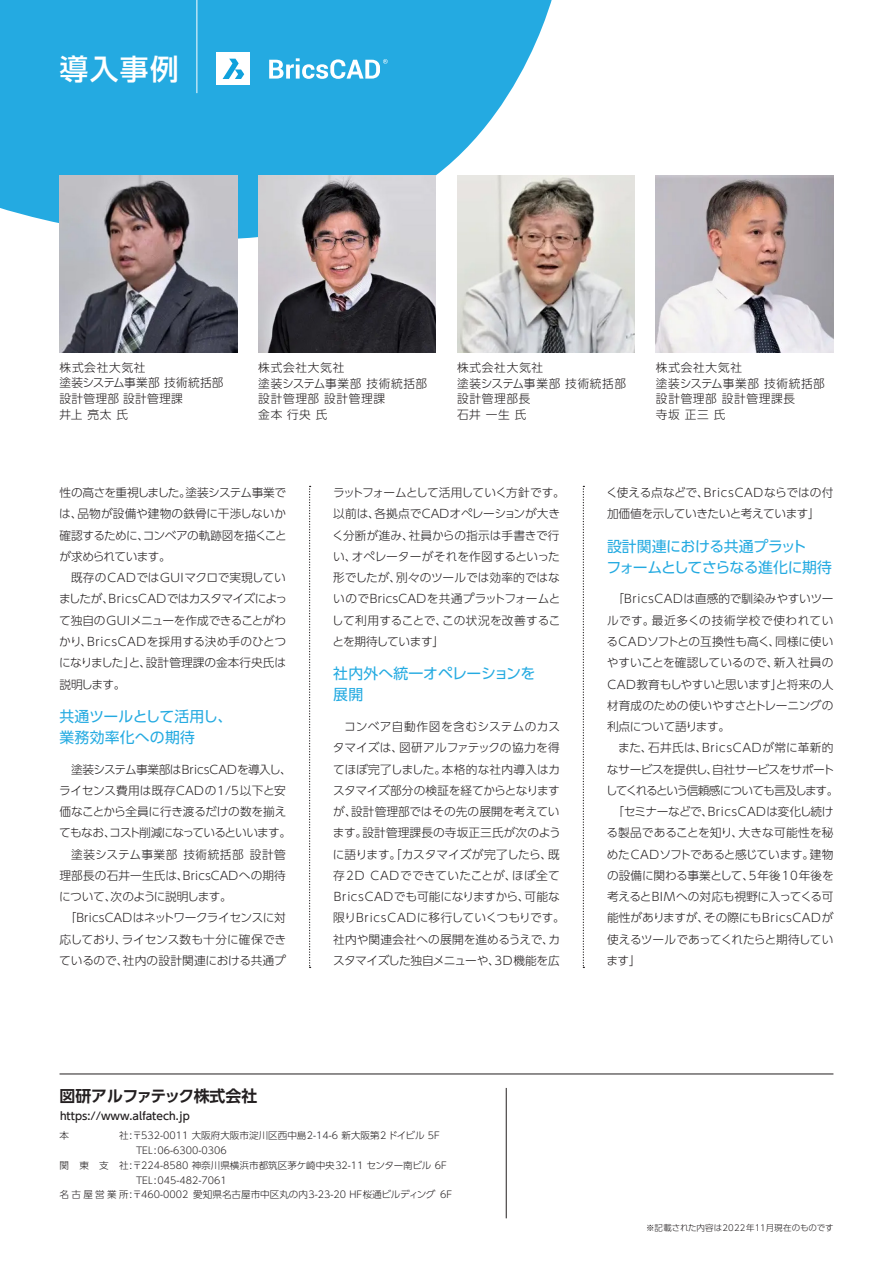
<style>
.page{position:relative;width:893px;height:1263px;background:#fff}
.page>*{position:absolute;margin:0;border:0;box-sizing:border-box;transform-origin:0 0}
.t1{font:500 28.65px "UD Shin Go Pro";color:#fff}
.t2{font:700 15.9px "UD Shin Go Pro De";letter-spacing:-.02em;color:#231f20}
.t3{font:14.85px/21.3px "UD Shin Go Pro";letter-spacing:-.02em;color:#24aae1}
.t4{font:14.85px/21.3px "UD Shin Go Pro";letter-spacing:.015em;color:#24aae1}
.t5{font:300 11.7px/21.3px "UD Shin Go Pro";color:#231f20}
.t6{font:300 11.7px/21.3px "UD Shin Go Pro";letter-spacing:-.02em;color:#231f20}
.t7{font:300 11.7px/15.9px "UD Shin Go Pro";letter-spacing:.055em;color:#231f20}
.t8{font:300 11.7px/21.3px "UD Shin Go Pro";letter-spacing:-.025em;color:#231f20}
.t9{font:300 11.7px/15.9px "UD Shin Go Pro";letter-spacing:.025em;color:#231f20}
.t10{font:300 11.7px/15.9px "UD Shin Go Pro";letter-spacing:.05em;color:#231f20}
.t11{font:500 10.65px "UD Shin Go Pro";color:#231f20}
.t12{font:300 9.6px "UD Shin Go Pro";color:#231f20}
.t13{font:300 8.55px "UD Shin Go Pro";letter-spacing:.005em;color:#231f20}
</style>
<div class="page">
<svg style="left:0;top:0;width:552px;height:280px;background:#43b6e5"></svg>
<hr style="left:196px;top:0;width:1px;height:93px;background:#fff">
<div style="left:216px;top:53px;width:34px;height:32px;background:#fff"></div>
<svg style="left:269px;top:58px;width:119px;height:21px"></svg>
<svg style="left:223px;top:59px;width:21px;height:20px"></svg>
<svg style="left:309px;top:486px;width:2px;height:482px"></svg>
<svg style="left:583px;top:486px;width:1px;height:482px"></svg>
<img style="left:60px;top:175px;width:177px;height:178px">
<img style="left:258px;top:175px;width:178px;height:178px">
<img style="left:457px;top:175px;width:178px;height:178px">
<img style="left:656px;top:175px;width:177px;height:178px">
<hr style="left:506px;top:1088px;width:1px;height:130px;background:#231f20">
<hr style="left:60px;top:1074px;width:773px;height:1px;background:#231f20">
<h1 class="t1" style="left:59px;top:45px;width:121px">導入事例</h1>
<p class="t9" style="left:60px;top:359px;width:166px">株式会社大気社<br>塗装システム事業部 技術統括部設計管理部 設計管理課<br>井上 亮太 氏</p>
<p class="t7" style="left:258px;top:359px;width:170px">株式会社大気社<br>塗装システム事業部 技術統括部設計管理部 設計管理課<br>金本 行央 氏</p>
<p class="t10" style="left:457px;top:359px;width:170px">株式会社大気社<br>塗装システム事業部 技術統括部設計管理部長<br>石井 一生 氏</p>
<p class="t7" style="left:656px;top:359px;width:170px">株式会社大気社<br>塗装システム事業部 技術統括部設計管理部 設計管理課長<br>寺坂 正三 氏</p>
<p class="t6" style="left:59px;top:482px;width:230px">性の高さを重視しました。塗装システム事業では、品物が設備や建物の鉄骨に干渉しないか確認するために、コンベアの軌跡図を描くことが求められています。<br>　既存のCADではGUIマクロで実現していましたが、BricsCADではカスタマイズによって独自のGUIメニューを作成できることがわかり、BricsCADを採用する決め手のひとつになりました」と、設計管理課の金本行央氏は説明します。</p>
<p class="t4" style="left:60px;top:705px;width:174px">共通ツールとして活用し、業務効率化への期待</p>
<p class="t5" style="left:59px;top:758px;width:234px">　塗装システム事業部はBricsCADを導入し、ライセンス費用は既存CADの1/5以下と安価なことから全員に行き渡るだけの数を揃えてもなお、コスト削減になっているといいます。　塗装システム事業部 技術統括部 設計管理部長の石井一生氏は、BricsCADへの期待について、次のように説明します。<br>　「BricsCADはネットワークライセンスに対応しており、ライセンス数も十分に確保できているので、社内の設計関連における共通プ</p>
<p class="t5" style="left:332px;top:482px;width:234px">ラットフォームとして活用していく方針です。以前は、各拠点でCADオペレーションが大きく分断が進み、社員からの指示は手書きで行い、オペレーターがそれを作図するといった形でしたが、別々のツールでは効率的ではないのでBricsCADを共通プラットフォームとして利用することで、この状況を改善することを期待しています」</p>
<p class="t3" style="left:333px;top:662px;width:203px">社内外へ統一オペレーションを展開</p>
<p class="t5" style="left:333px;top:715px;width:234px;text-align:center">コンベア自動作図を含むシステムのカス<br>タマイズは、図研アルファテックの協力を得てほぼ完了しました。本格的な社内導入はカスタマイズ部分の検証を経てからとなりますが、設計管理部ではその先の展開を考えています。設計管理課長の寺坂正三氏が次のように語ります。「カスタマイズが完了したら、既存2D CADでできていたことが、ほぼ全て<br>BricsCADでも可能になりますから、可能な限りBricsCADに移行していくつもりです。社内や関連会社への展開を進めるうえで、カスタマイズした独自メニューや、3D機能を広</p>
<p class="t8" style="left:606px;top:482px;width:229px">く使える点などで、BricsCADならではの付加価値を示していきたいと考えています」</p>
<p class="t3" style="left:606px;top:535px;width:227px">設計関連における共通プラット<br>フォームとしてさらなる進化に期待</p>
<p class="t5" style="left:606px;top:588px;width:234px">　「BricsCADは直感的で馴染みやすいツールです。最近多くの技術学校で使われているCADソフトとの互換性も高く、同様に使いやすいことを確認しているので、新入社員の<br>CAD教育もしやすいと思います」と将来の人材育成のための使いやすさとトレーニングの利点について語ります。<br>　また、石井氏は、BricsCADが常に革新的なサービスを提供し、自社サービスをサポートしてくれるという信頼感についても言及します。　「セミナーなどで、BricsCADは変化し続ける製品であることを知り、大きな可能性を秘めたCADソフトであると感じています。建物の設備に関わる事業として、5年後10年後を考えるとBIMへの対応も視野に入ってくる可能性がありますが、その際にもBricsCADが使えるツールであってくれたらと期待しています」</p>
<h2 class="t2" style="left:60px;top:1083px;width:199px">図研アルファテック株式会社</h2>
<p class="t11" style="left:60px;top:1108px;width:131px">https://www.alfatech.jp</p>
<p class="t12" style="left:60px;top:1127px;width:11px">本</p>
<p class="t12" style="left:119px;top:1127px;width:322px">社:〒532-0011 大阪府大阪市淀川区西中島2-14-6 新大阪第2 ドイビル 5F</p>
<p class="t12" style="left:136px;top:1142px;width:92px">TEL:06-6300-0306</p>
<p class="t12" style="left:60px;top:1157px;width:389px">関 東 支 社:〒224-8580 神奈川県横浜市都筑区茅ケ崎中央32-11 センター南ビル 6F</p>
<p class="t12" style="left:136px;top:1172px;width:92px">TEL:045-482-7061</p>
<p class="t12" style="left:60px;top:1187px;width:394px">名古屋営業所:〒460-0002 愛知県名古屋市中区丸の内3-23-20 HF桜通ビルディング 6F</p>
<p class="t13" style="left:646px;top:1220px;width:189px">※記載された内容は2022年11月現在のものです</p>
</div>
